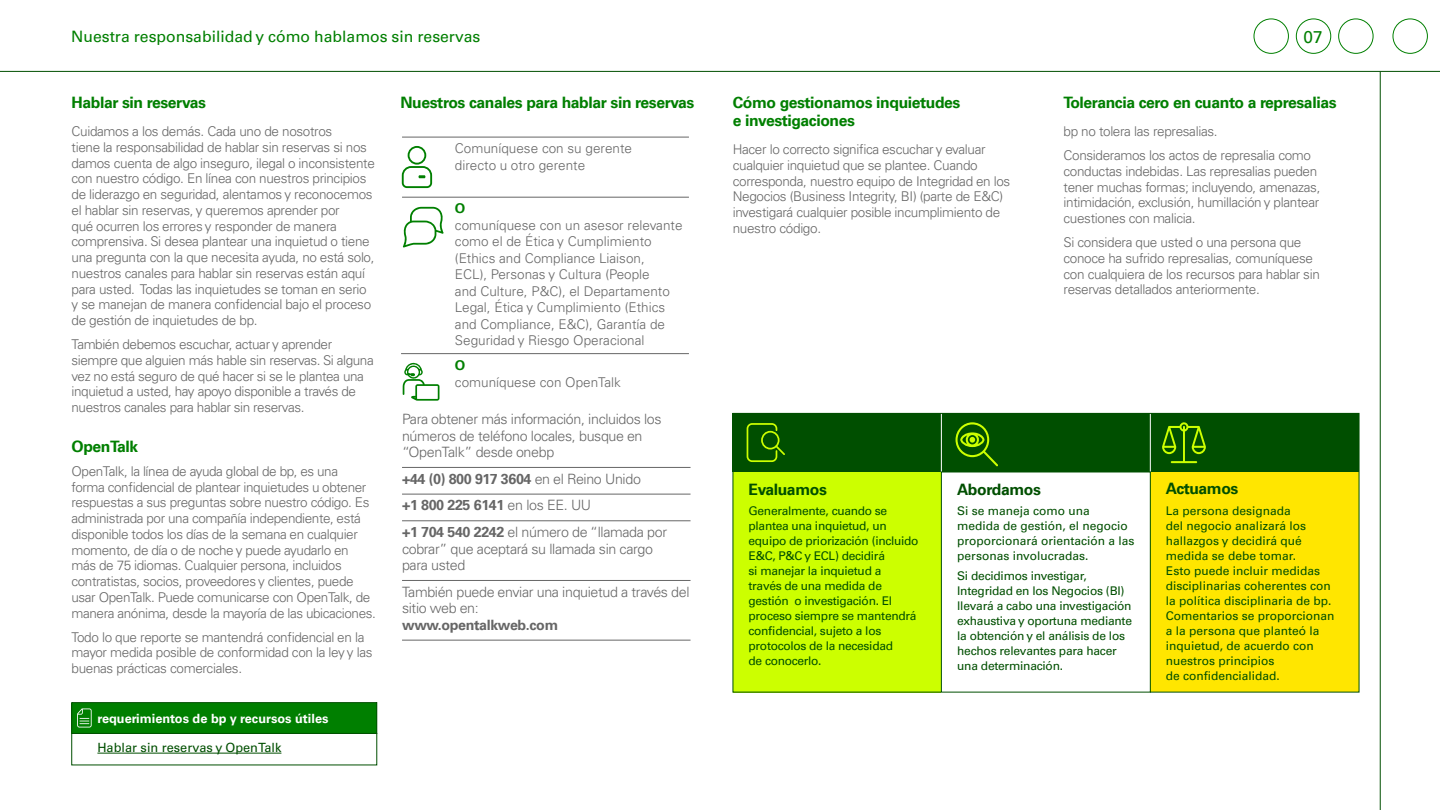
<style>
.page{position:relative;width:1440px;height:810px;background:#fff}
.page>*{position:absolute;margin:0;border:0;box-sizing:border-box;transform-origin:0 0}
.t1{font:17.25px "Universfor BP";color:#007f00}
.H_Headline_1_grey{font:700 15.75px/18px "Universfor BP";letter-spacing:-.025em;color:#007f00}
.t2{font:15.75px "Universfor BP";color:#007f00}
.H_Headline_2_green{font:700 15.75px "Universfor BP";letter-spacing:-.025em;color:#004f00}
.B_Body_copy_grey{font:700 15.75px "Universfor BP";letter-spacing:-.025em;color:#007f00}
.B_Body_grey_bullets{font:300 14.25px/16.5px "Universfor BP";letter-spacing:-.025em;color:#666}
.B_Body_grey_bullets-2{font:700 14.25px "Universfor BP";letter-spacing:-.025em;color:#666}
.B_Body_copy_grey-2{font:300 13.5px/15.8px "Universfor BP";letter-spacing:-.025em;color:#666}
.H_Headline_1_grey-2{font:300 13.5px/15.8px "Universfor BP";letter-spacing:-.025em;color:#666}
.B_Body_copy_grey-3{font:300 13.5px/16.5px "Universfor BP";color:#666}
.t3{font:700 12.75px "Universfor BP";color:#fff}
.t4{font:12.75px "Universfor BP";color:#004f00}
.H_Headline_2_green-2{font:12px/15px "Universfor BP";letter-spacing:-.02em;color:#004f00}
.H_Headline_2_green-3{font:12px/15px "Universfor BP";color:#004f00}
.s1{font-weight:700;color:#007f00}
.s2{font-weight:300}
.s3{font-weight:700}
</style>
<div class="page">
<hr style="left:402px;top:467px;width:289px;height:1px;background:#666">
<hr style="left:402px;top:494px;width:289px;height:1px;background:#666">
<hr style="left:402px;top:521px;width:289px;height:1px;background:#666">
<hr style="left:402px;top:580px;width:289px;height:1px;background:#666">
<hr style="left:402px;top:640px;width:289px;height:1px;background:#666">
<svg style="left:402px;top:146px;width:30px;height:42px"></svg>
<hr style="left:401px;top:353px;width:288px;height:1px;background:#666">
<hr style="left:402px;top:197px;width:287px;height:1px;background:#666">
<hr style="left:402px;top:137px;width:287px;height:1px;background:#666">
<svg style="left:403px;top:207px;width:41px;height:41px"></svg>
<svg style="left:403px;top:362px;width:36px;height:39px"></svg>
<hr style="left:97px;top:753px;width:184px;height:1px;background:#004f00">
<div style="left:72px;top:703px;width:305px;height:30px;background:#007f00"></div>
<div style="left:72px;top:702px;width:305px;height:32px;border:1px solid #004f00"></div>
<svg style="left:77px;top:708px;width:15px;height:20px"></svg>
<div style="left:733px;top:472px;width:208px;height:220px;background:#cf0"></div>
<div style="left:1150px;top:472px;width:209px;height:220px;background:#ffe600"></div>
<div style="left:733px;top:413px;width:626px;height:59px;background:#004f00"></div>
<svg style="left:1162px;top:422px;width:44px;height:41px"></svg>
<svg style="left:956px;top:422px;width:42px;height:44px"></svg>
<svg style="left:747px;top:423px;width:38px;height:39px"></svg>
<hr style="left:1150px;top:413px;width:1px;height:59px;background:#fff">
<hr style="left:941px;top:413px;width:1px;height:59px;background:#fff">
<div style="left:941px;top:472px;width:210px;height:220px;border:1px solid #004f00"></div>
<div style="left:1393px;top:19px;width:35px;height:35px;border:1px solid #007f00;border-radius:50%"></div>
<div style="left:1338px;top:19px;width:35px;height:35px;border:1px solid #007f00;border-radius:50%"></div>
<div style="left:1254px;top:19px;width:35px;height:35px;border:1px solid #007f00;border-radius:50%"></div>
<div style="left:1296px;top:19px;width:35px;height:35px;border:1px solid #007f00;border-radius:50%"></div>
<hr style="left:0;top:71px;width:1440px;height:1px;background:#004f00">
<hr style="left:1380px;top:72px;width:1px;height:738px;background:#004f00">
<p class="t2" style="left:71px;top:27px;width:411px">Nuestra responsabilidad y cómo hablamos sin reservas</p>
<p class="H_Headline_1_grey" style="left:72px;top:93px;width:136px">Hablar sin reservas</p>
<p class="B_Body_copy_grey-2" style="left:72px;top:124px;width:305px">Cuidamos a los demás. Cada uno de nosotros<br>tiene la responsabilidad de hablar sin reservas si nos damos cuenta de algo inseguro, ilegal o inconsistente con nuestro código. En línea con nuestros principios de liderazgo en seguridad, alentamos y reconocemos el hablar sin reservas, y queremos aprender por<br>qué ocurren los errores y responder de manera comprensiva. Si desea plantear una inquietud o tiene una pregunta con la que necesita ayuda, no está solo, nuestros canales para hablar sin reservas están aquí para usted. Todas las inquietudes se toman en serio y se manejan de manera confidencial bajo el proceso de gestión de inquietudes de bp.</p>
<p class="B_Body_copy_grey-2" style="left:72px;top:337px;width:304px">También debemos escuchar, actuar y aprender siempre que alguien más hable sin reservas. Si alguna vez no está seguro de qué hacer si se le plantea una inquietud a usted, hay apoyo disponible a través de nuestros canales para hablar sin reservas.</p>
<p class="B_Body_copy_grey" style="left:72px;top:437px;width:68px">OpenTalk</p>
<p class="B_Body_copy_grey-2" style="left:72px;top:463px;width:306px">OpenTalk, la línea de ayuda global de bp, es una<br>forma confidencial de plantear inquietudes u obtener respuestas a sus preguntas sobre nuestro código. Es administrada por una compañía independiente, está disponible todos los días de la semana en cualquier momento, de día o de noche y puede ayudarlo en más de 75 idiomas. Cualquier persona, incluidos contratistas, socios, proveedores y clientes, puede usar OpenTalk. Puede comunicarse con OpenTalk, de manera anónima, desde la mayoría de las ubicaciones.</p>
<p class="B_Body_copy_grey-2" style="left:72px;top:629px;width:303px">Todo lo que reporte se mantendrá confidencial en la mayor medida posible de conformidad con la ley y las buenas prácticas comerciales.</p>
<p class="t3" style="left:97px;top:711px;width:233px">requerimientos de bp y recursos útiles</p>
<p class="t4" style="left:97px;top:740px;width:186px">Hablar sin reservas y OpenTalk</p>
<p class="H_Headline_1_grey" style="left:400px;top:93px;width:295px">Nuestros canales para hablar sin reservas</p>
<p class="B_Body_copy_grey-3" style="left:455px;top:140px;width:179px">Comuníquese con su gerente directo u otro gerente</p>
<p class="B_Body_copy_grey-3" style="left:455px;top:200px;width:229px"><span class="s1">O<br></span>comuníquese con un asesor relevante como el de Ética y Cumplimiento (Ethics and Compliance Liaison,<br>ECL), Personas y Cultura (People<br>and Culture, P&amp;C), el Departamento<br>Legal, Ética y Cumplimiento (Ethics and Compliance, E&amp;C), Garantía de<br>Seguridad y Riesgo Operacional</p>
<p class="B_Body_copy_grey-3" style="left:455px;top:357px;width:168px"><span class="s1">O<br></span>comuníquese con OpenTalk</p>
<p class="B_Body_grey_bullets" style="left:402px;top:411px;width:261px">Para obtener más información, incluidos los números de teléfono locales, busque en “OpenTalk” desde onebp</p>
<p class="B_Body_grey_bullets-2" style="left:402px;top:470px;width:240px">+44 (0) 800 917 3604 <span class="s2">en el Reino Unido</span></p>
<p class="B_Body_grey_bullets-2" style="left:402px;top:497px;width:191px">+1 800 225 6141 <span class="s2">en los EE. UU</span></p>
<p class="B_Body_grey_bullets" style="left:402px;top:524px;width:267px"><span class="s3">+1 704 540 2242</span> el número de “llamada por cobrar” que aceptará su llamada sin cargo para usted</p>
<p class="B_Body_grey_bullets" style="left:402px;top:583px;width:289px">También puede enviar una inquietud a través del sitio web en:<br><span class="s3">www.opentalkweb.com</span></p>
<p class="H_Headline_1_grey" style="left:733px;top:93px;width:229px">Cómo gestionamos inquietudes e investigaciones</p>
<p class="H_Headline_1_grey-2" style="left:733px;top:142px;width:279px">Hacer lo correcto significa escuchar y evaluar cualquier inquietud que se plantee. Cuando corresponda, nuestro equipo de Integridad en los Negocios (Business Integrity, BI) (parte de E&amp;C) investigará cualquier posible incumplimiento de nuestro código.</p>
<p class="t1" style="left:1303px;top:26px;width:21px">07</p>
<p class="H_Headline_1_grey" style="left:1064px;top:93px;width:275px">Tolerancia cero en cuanto a represalias</p>
<p class="H_Headline_1_grey-2" style="left:1064px;top:124px;width:156px">bp no tolera las represalias.</p>
<p class="H_Headline_1_grey-2" style="left:1064px;top:148px;width:258px">Consideramos los actos de represalia como conductas indebidas. Las represalias pueden tener muchas formas; incluyendo, amenazas, intimidación, exclusión, humillación y plantear cuestiones con malicia.</p>
<p class="H_Headline_1_grey-2" style="left:1064px;top:235px;width:258px">Si considera que usted o una persona que conoce ha sufrido represalias, comuníquese con cualquiera de los recursos para hablar sin reservas detallados anteriormente.</p>
<p class="H_Headline_2_green" style="left:749px;top:480px;width:80px">Evaluamos</p>
<p class="H_Headline_2_green-2" style="left:749px;top:503px;width:172px">Generalmente, cuando se plantea una inquietud, un equipo de priorización (incluido<br>E&amp;C, P&amp;C y ECL) decidirá<br>si manejar la inquietud a<br>través de una medida de gestión o investigación. El proceso siempre se mantendrá confidencial, sujeto a los protocolos de la necesidad<br>de conocerlo.</p>
<p class="H_Headline_2_green" style="left:957px;top:480px;width:85px">Abordamos</p>
<p class="H_Headline_2_green-3" style="left:957px;top:503px;width:179px">Si se maneja como una medida de gestión, el negocio proporcionará orientación a las personas involucradas.</p>
<p class="H_Headline_2_green-2" style="left:957px;top:569px;width:176px">Si decidimos investigar,<br>Integridad en los Negocios (BI) llevará a cabo una investigación exhaustiva y oportuna mediante la obtención y el análisis de los hechos relevantes para hacer una determinación.</p>
<p class="H_Headline_2_green" style="left:1166px;top:479px;width:74px">Actuamos</p>
<p class="H_Headline_2_green-3" style="left:1166px;top:503px;width:170px">La persona designada<br>del negocio analizará los hallazgos y decidirá qué medida se debe tomar.<br>Esto puede incluir medidas disciplinarias coherentes con la política disciplinaria de bp.<br>Comentarios se proporcionan a la persona que planteó la inquietud, de acuerdo con nuestros principios<br>de confidencialidad.</p>
</div>
